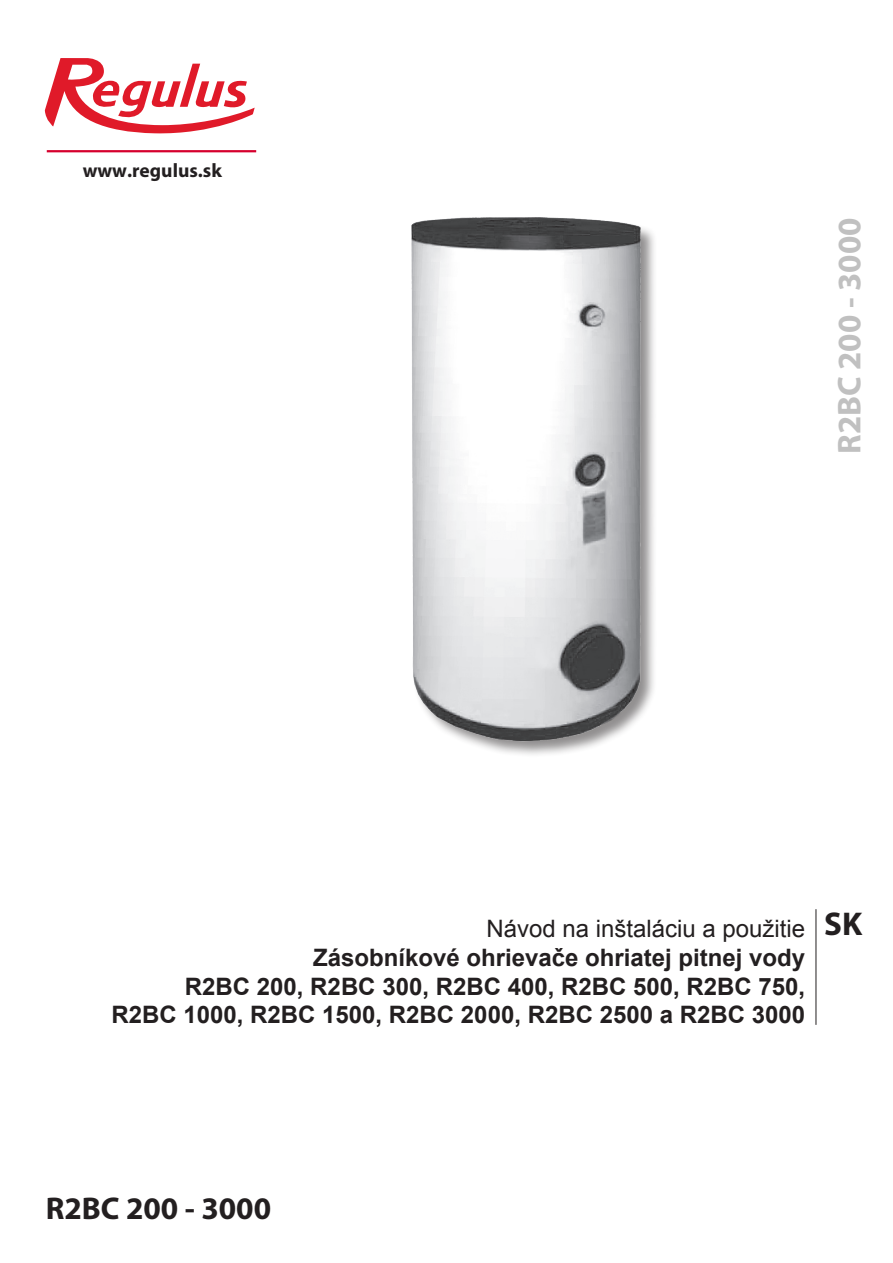
<style>
.page{position:relative;width:893px;height:1263px;background:#fff}
.page>*{position:absolute;margin:0;border:0;box-sizing:border-box;transform-origin:0 0}
.t1{font:700 33px "Myriad Pro";color:#c0c0c0}
.t2{font:700 33px "Myriad Pro";color:#231f20}
.t3{font:700 31.5px "Myriad Pro";color:#231f20}
.t4{font:700 24px/28.8px "Arial";color:#231f20;text-align:right}
.t5{font:24px "Arial";color:#231f20}
.t6{font:700 19.5px "Myriad Pro";color:#231f20}
</style>
<div class="page">
<img style="left:411px;top:217px;width:243px;height:535px">
<hr style="left:47px;top:150px;width:209px;height:2px;background:#d6002d">
<hr style="left:816px;top:909px;width:1px;height:116px;background:#231f20">
<svg style="left:45px;top:58px;width:210px;height:75px"></svg>
<p class="t6" style="left:83px;top:158px;width:141px">www.regulus.sk</p>
<p class="t1" style="left:828px;top:454px;width:238px;rotate:-90deg">R2BC 200 - 3000</p>
<p class="t5" style="left:486px;top:913px;width:320px">Návod na inštaláciu a použitie</p>
<p class="t2" style="left:824px;top:902px;width:40px">SK</p>
<p class="t4" style="left:112px;top:943px;width:695px">Zásobníkové ohrievače ohriatej pitnej vody<br>R2BC 200, R2BC 300, R2BC 400, R2BC 500, R2BC 750,<br>R2BC 1000, R2BC 1500, R2BC 2000, R2BC 2500 a R2BC 3000</p>
<p class="t3" style="left:46px;top:1188px;width:227px">R2BC 200 - 3000</p>
</div>
